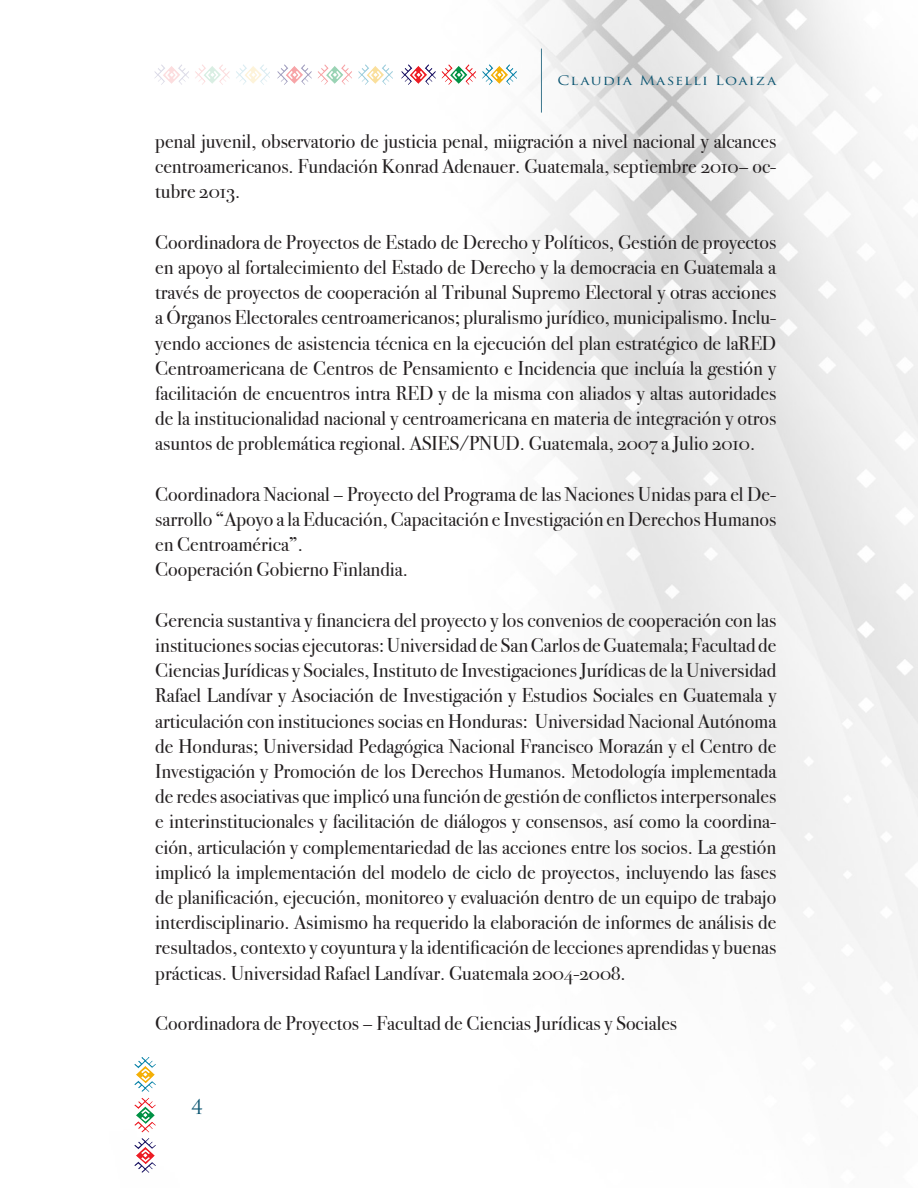
<style>
.page{position:relative;width:918px;height:1188px;background:#fff}
.page>*{position:absolute;margin:0;border:0;box-sizing:border-box;transform-origin:0 0}
.Texto{font:19.95px/25.2px "Bodoni Svty Two OSITCTT";color:#231f20;text-align:justify}
.Texto-2{font:19.95px "Trajan Pro";color:#0d5672}
.t1{font:12.75px "Trajan Pro 3";letter-spacing:.075em;color:#0d5672;scale:1.18 1}
</style>
<div class="page">
<img style="left:134px;top:0;width:784px;height:1173px">
<hr style="left:541px;top:49px;width:1px;height:64px;background:#3d788e">
<img style="left:401px;top:64px;width:116px;height:21px">
<img style="left:278px;top:64px;width:115px;height:21px">
<img style="left:155px;top:64px;width:115px;height:21px">
<img style="left:135px;top:1057px;width:21px;height:115px">
<p class="t1" style="left:558px;top:71px;width:187px">Claudia Maselli Loaiza</p>
<p class="Texto" style="left:155px;top:129px;width:623px">penal juvenil, observatorio de justicia penal, miigración a nivel nacional y alcances centroamericanos. Fundación Konrad Adenauer. Guatemala, septiembre 2010– oc&shy;tubre 2013.</p>
<p class="Texto" style="left:155px;top:229px;width:623px">Coordinadora de Proyectos de Estado de Derecho y Políticos, Gestión de proyectos en apoyo al fortalecimiento del Estado de Derecho y la democracia en Guatemala a través de proyectos de cooperación al Tribunal Supremo Electoral y otras acciones a Órganos Electorales centroamericanos; pluralismo jurídico, municipalismo. Inclu&shy;yendo acciones de asistencia técnica en la ejecución del plan estratégico de laRED Centroamericana de Centros de Pensamiento e Incidencia que incluía la gestión y facilitación de encuentros intra RED y de la misma con aliados y altas autoridades de la institucionalidad nacional y centroamericana en materia de integración y otros asuntos de problemática regional. ASIES/PNUD. Guatemala, 2007 a Julio 2010.</p>
<p class="Texto" style="left:155px;top:481px;width:623px">Coordinadora Nacional – Proyecto del Programa de las Naciones Unidas para el De&shy;sarrollo “Apoyo a la Educación, Capacitación e Investigación en Derechos Humanos en Centroamérica”.</p>
<p class="Texto" style="left:155px;top:557px;width:254px">Cooperación Gobierno Finlandia.</p>
<p class="Texto" style="left:155px;top:607px;width:623px">Gerencia sustantiva y financiera del proyecto y los convenios de cooperación con las instituciones socias ejecutoras: Universidad de San Carlos de Guatemala; Facultad de Ciencias Jurídicas y Sociales, Instituto de Investigaciones Jurídicas de la Universidad Rafael Landívar y Asociación de Investigación y Estudios Sociales en Guatemala y articulación con instituciones socias en Honduras: Universidad Nacional Autónoma de Honduras; Universidad Pedagógica Nacional Francisco Morazán y el Centro de Investigación y Promoción de los Derechos Humanos. Metodología implementada de redes asociativas que implicó una función de gestión de conflictos interpersonales e interinstitucionales y facilitación de diálogos y consensos, así como la coordina&shy;ción, articulación y complementariedad de las acciones entre los socios. La gestión implicó la implementación del modelo de ciclo de proyectos, incluyendo las fases de planificación, ejecución, monitoreo y evaluación dentro de un equipo de trabajo interdisciplinario. Asimismo ha requerido la elaboración de informes de análisis de resultados, contexto y coyuntura y la identificación de lecciones aprendidas y buenas prácticas. Universidad Rafael Landívar. Guatemala 2004-2008.</p>
<p class="Texto" style="left:155px;top:1011px;width:523px">Coordinadora de Proyectos – Facultad de Ciencias Jurídicas y Sociales</p>
<p class="Texto-2" style="left:191px;top:1095px;width:13px">4</p>
</div>
